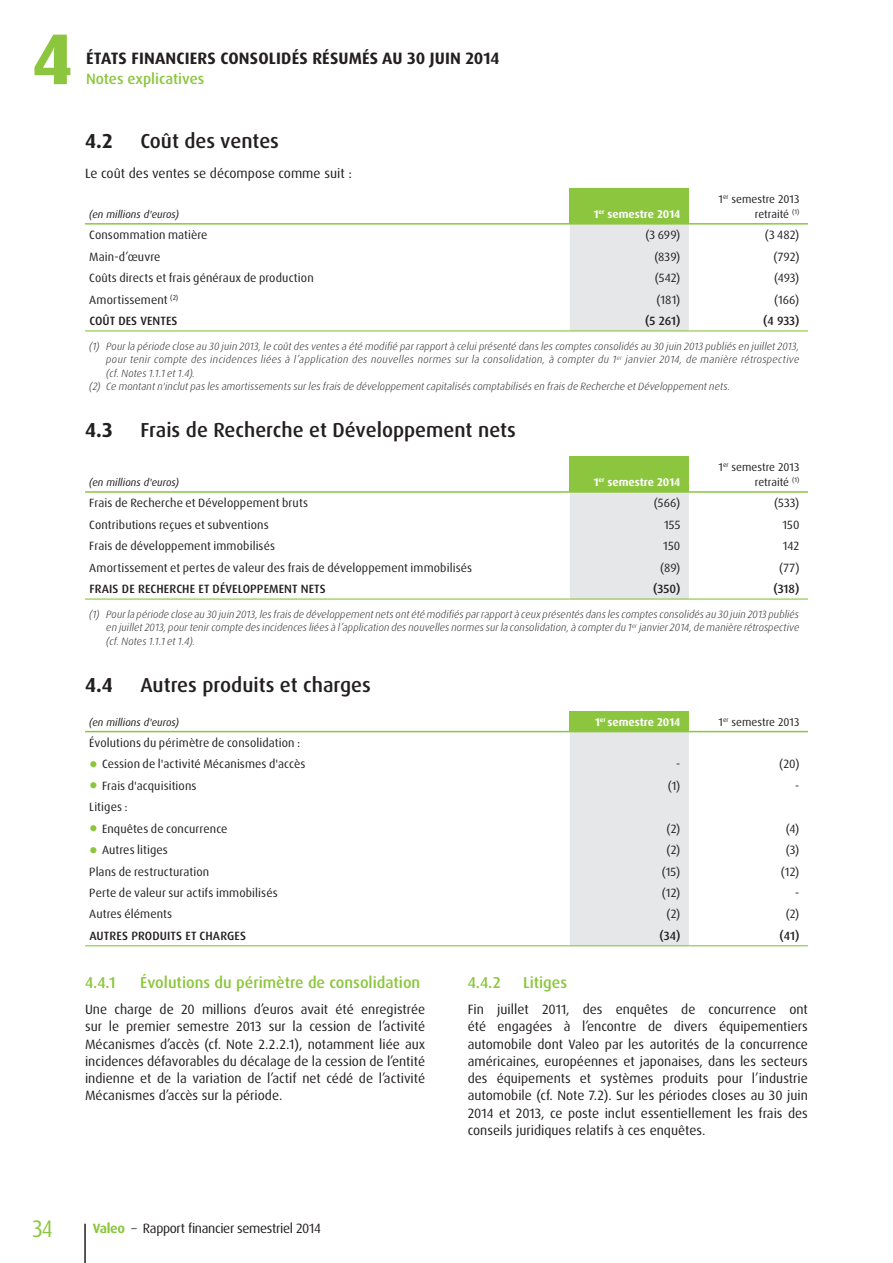
<style>
.page{position:relative;width:893px;height:1263px;background:#fff}
.page>*{position:absolute;margin:0;border:0;box-sizing:border-box;transform-origin:0 0}
.t1{font:800 72px "Dax OT";color:#8cc63e}
.t2{font:24px "Dax OT";color:#8cc63e;scale:.9 1}
.t3{font:500 20.25px "Dax OT";color:#231f20}
.t4{font:700 20.25px "Dax OT";color:#231f20}
.t5{font:700 16.5px "Dax OT";letter-spacing:.01em;color:#231f20}
.t6{font:500 15.75px "Dax OT";color:#8cc63e}
.t7{font:500 15px "Dax OT";color:#8cc63e}
.t8{font:13.5px/17.2px "Dax OT";color:#231f20;text-align:justify}
.t9{font:13.5px "Dax OT";letter-spacing:-.025em;color:#231f20}
.t10{font:12px/21.5px "Dax OT";letter-spacing:.01em;color:#231f20}
.t11{font:500 12px "Dax OT";letter-spacing:.01em;color:#231f20}
.t12{font:11.25px/15px "Dax OT";color:#231f20;text-align:right}
.t13{font:700 11.25px "Dax OT";color:#fff}
.t14{font:italic 300 10.5px/13.5px "Dax OT";letter-spacing:.015em;color:#231f20;text-align:justify}
.t15{font:italic 10.5px "Dax OT";color:#231f20}
.s1{font-weight:700;color:#8cc63e}
.s2{font-weight:500;color:#6c6d70}
</style>
<div class="page">
<hr style="left:84px;top:1224px;width:2px;height:39px;background:#231f20">
<svg style="left:85px;top:188px;width:723px;height:144px"></svg>
<div style="left:570px;top:188px;width:119px;height:36px;background:#8cc63e"></div>
<div style="left:570px;top:225px;width:119px;height:105px;background:#e6e7e9"></div>
<hr style="left:85px;top:330px;width:485px;height:1px;background:#8cc63e">
<hr style="left:570px;top:330px;width:119px;height:1px;background:#8cc63e">
<hr style="left:689px;top:330px;width:119px;height:1px;background:#8cc63e">
<hr style="left:85px;top:223px;width:485px;height:2px;background:#8cc63e">
<hr style="left:689px;top:223px;width:119px;height:2px;background:#8cc63e">
<hr style="left:570px;top:223px;width:119px;height:2px;background:#8cc63e">
<div style="left:570px;top:456px;width:119px;height:36px;background:#8cc63e"></div>
<div style="left:570px;top:493px;width:119px;height:105px;background:#e6e7e9"></div>
<hr style="left:85px;top:598px;width:485px;height:2px;background:#8cc63e">
<hr style="left:570px;top:598px;width:119px;height:2px;background:#8cc63e">
<hr style="left:689px;top:598px;width:119px;height:2px;background:#8cc63e">
<hr style="left:85px;top:491px;width:485px;height:2px;background:#8cc63e">
<hr style="left:689px;top:491px;width:119px;height:2px;background:#8cc63e">
<hr style="left:570px;top:491px;width:119px;height:2px;background:#8cc63e">
<svg style="left:85px;top:711px;width:723px;height:22px"></svg>
<div style="left:570px;top:711px;width:119px;height:21px;background:#8cc63e"></div>
<div style="left:570px;top:732px;width:119px;height:213px;background:#e6e7e9"></div>
<hr style="left:85px;top:945px;width:485px;height:1px;background:#8cc63e">
<hr style="left:570px;top:945px;width:119px;height:1px;background:#8cc63e">
<hr style="left:689px;top:945px;width:119px;height:1px;background:#8cc63e">
<hr style="left:85px;top:731px;width:485px;height:1px;background:#8cc63e">
<hr style="left:689px;top:731px;width:119px;height:1px;background:#8cc63e">
<h1 class="t1" style="left:32px;top:13px;width:42px">4</h1>
<h3 class="t5" style="left:86px;top:48px;width:415px">ÉTATS FINANCIERS CONSOLIDÉS RÉSUMÉS AU 30 JUIN 2014</h3>
<h3 class="t7" style="left:86px;top:69px;width:120px">Notes explicatives</h3>
<h3 class="t4" style="left:85px;top:128px;width:29px">4.2</h3>
<h3 class="t3" style="left:140px;top:128px;width:140px">Coût des ventes</h3>
<p class="t8" style="left:85px;top:165px;width:268px">Le coût des ventes se décompose comme suit :</p>
<p class="t15" style="left:89px;top:207px;width:91px">(en millions d'euros)</p>
<p class="t13" style="left:594px;top:207px;width:88px">1<sup>er</sup> semestre 2014</p>
<p class="t12" style="left:719px;top:192px;width:82px">1<sup>er</sup> semestre 2013 retraité <sup>(1)</sup></p>
<p class="t10" style="left:89px;top:224px;width:120px">Consommation matière</p>
<p class="t10" style="left:645px;top:224px;width:36px">(3 699)</p>
<p class="t10" style="left:765px;top:224px;width:36px">(3 482)</p>
<p class="t10" style="left:89px;top:246px;width:73px">Main-d’œuvre</p>
<p class="t10" style="left:654px;top:246px;width:27px">(839)</p>
<p class="t10" style="left:774px;top:246px;width:27px">(792)</p>
<p class="t10" style="left:89px;top:267px;width:226px">Coûts directs et frais généraux de production</p>
<p class="t10" style="left:655px;top:267px;width:27px">(542)</p>
<p class="t10" style="left:774px;top:267px;width:27px">(493)</p>
<p class="t10" style="left:89px;top:289px;width:91px">Amortissement <sup>(2)</sup></p>
<p class="t10" style="left:656px;top:289px;width:25px">(181)</p>
<p class="t10" style="left:774px;top:289px;width:27px">(166)</p>
<p class="t11" style="left:89px;top:313px;width:90px">COÛT DES VENTES</p>
<p class="t11" style="left:645px;top:313px;width:37px">(5 261)</p>
<p class="t11" style="left:763px;top:313px;width:38px">(4 933)</p>
<p class="t14" style="left:89px;top:339px;width:712px">(1) Pour la période close au 30 juin 2013, le coût des ventes a été modifié par rapport à celui présenté dans les comptes consolidés au 30 juin 2013 publiés en juillet 2013,</p>
<p class="t14" style="left:106px;top:353px;width:695px">pour tenir compte des incidences liées à l’application des nouvelles normes sur la consolidation, à compter du 1<sup>er</sup> janvier 2014, de manière rétrospective</p>
<p class="t14" style="left:106px;top:366px;width:90px">(cf. Notes 1.1.1 et 1.4).</p>
<p class="t14" style="left:89px;top:380px;width:642px">(2) Ce montant n'inclut pas les amortissements sur les frais de développement capitalisés comptabilisés en frais de Recherche et Développement nets.</p>
<h3 class="t4" style="left:85px;top:417px;width:29px">4.3</h3>
<h3 class="t3" style="left:140px;top:417px;width:377px">Frais de Recherche et Développement nets</h3>
<p class="t15" style="left:89px;top:476px;width:91px">(en millions d'euros)</p>
<p class="t13" style="left:594px;top:475px;width:88px">1<sup>er</sup> semestre 2014</p>
<p class="t12" style="left:719px;top:460px;width:82px">1<sup>er</sup> semestre 2013 retraité <sup>(1)</sup></p>
<p class="t10" style="left:89px;top:493px;width:220px">Frais de Recherche et Développement bruts</p>
<p class="t10" style="left:654px;top:493px;width:28px">(566)</p>
<p class="t10" style="left:774px;top:493px;width:27px">(533)</p>
<p class="t10" style="left:89px;top:514px;width:181px">Contributions reçues et subventions</p>
<p class="t10" style="left:664px;top:514px;width:18px">155</p>
<p class="t10" style="left:782px;top:514px;width:19px">150</p>
<p class="t10" style="left:89px;top:535px;width:187px">Frais de développement immobilisés</p>
<p class="t10" style="left:663px;top:535px;width:19px">150</p>
<p class="t10" style="left:783px;top:535px;width:18px">142</p>
<p class="t10" style="left:89px;top:557px;width:384px">Amortissement et pertes de valeur des frais de développement immobilisés</p>
<p class="t10" style="left:660px;top:557px;width:22px">(89)</p>
<p class="t10" style="left:779px;top:557px;width:22px">(77)</p>
<p class="t11" style="left:89px;top:581px;width:238px">FRAIS DE RECHERCHE ET DÉVELOPPEMENT NETS</p>
<p class="t11" style="left:653px;top:581px;width:29px">(350)</p>
<p class="t11" style="left:773px;top:581px;width:28px">(318)</p>
<p class="t14" style="left:106px;top:608px;width:695px;text-indent:-17px">(1) Pour la période close au 30 juin 2013, les frais de développement nets ont été modifiés par rapport à ceux présentés dans les comptes consolidés au 30 juin 2013 publiés en juillet 2013, pour tenir compte des incidences liées à l’application des nouvelles normes sur la consolidation, à compter du 1<sup>er</sup> janvier 2014, de manière rétrospective (cf. Notes 1.1.1 et 1.4).</p>
<h3 class="t4" style="left:85px;top:672px;width:29px">4.4</h3>
<h3 class="t3" style="left:140px;top:672px;width:232px">Autres produits et charges</h3>
<p class="t15" style="left:89px;top:715px;width:91px">(en millions d'euros)</p>
<p class="t13" style="left:595px;top:714px;width:87px">1<sup>er</sup> semestre 2014</p>
<p class="t12" style="left:719px;top:714px;width:82px">1<sup>er</sup> semestre 2013</p>
<p class="t10" style="left:102px;top:732px;width:205px;text-indent:-13px">Évolutions du périmètre de consolidation :<br>Cession de l'activité Mécanismes d'accès</p>
<p class="t10" style="left:676px;top:754px;width:6px">-</p>
<p class="t10" style="left:779px;top:754px;width:22px">(20)</p>
<p class="t10" style="left:102px;top:775px;width:96px">Frais d'acquisitions</p>
<p class="t10" style="left:668px;top:775px;width:14px">(1)</p>
<p class="t10" style="left:795px;top:775px;width:6px">-</p>
<p class="t10" style="left:102px;top:796px;width:127px;text-indent:-13px">Litiges :<br>Enquêtes de concurrence</p>
<p class="t10" style="left:667px;top:818px;width:15px">(2)</p>
<p class="t10" style="left:786px;top:818px;width:15px">(4)</p>
<p class="t10" style="left:102px;top:839px;width:67px">Autres litiges</p>
<p class="t10" style="left:667px;top:839px;width:15px">(2)</p>
<p class="t10" style="left:786px;top:839px;width:15px">(3)</p>
<p class="t10" style="left:89px;top:861px;width:122px">Plans de restructuration</p>
<p class="t10" style="left:662px;top:861px;width:20px">(15)</p>
<p class="t10" style="left:781px;top:861px;width:20px">(12)</p>
<p class="t10" style="left:89px;top:882px;width:190px">Perte de valeur sur actifs immobilisés</p>
<p class="t10" style="left:662px;top:882px;width:20px">(12)</p>
<p class="t10" style="left:795px;top:882px;width:6px">-</p>
<p class="t10" style="left:89px;top:904px;width:84px">Autres éléments</p>
<p class="t10" style="left:667px;top:904px;width:15px">(2)</p>
<p class="t10" style="left:786px;top:904px;width:15px">(2)</p>
<p class="t11" style="left:89px;top:928px;width:158px">AUTRES PRODUITS ET CHARGES</p>
<p class="t11" style="left:659px;top:928px;width:22px">(34)</p>
<p class="t11" style="left:779px;top:928px;width:21px">(41)</p>
<h3 class="t6" style="left:85px;top:973px;width:32px">4.4.1</h3>
<h3 class="t6" style="left:140px;top:973px;width:282px">Évolutions du périmètre de consolidation</h3>
<p class="t8" style="left:85px;top:1001px;width:342px">Une charge de 20 millions d’euros avait été enregistrée sur le premier semestre 2013 sur la cession de l’activité Mécanismes d’accès (cf. Note 2.2.2.1), notamment liée aux incidences défavorables du décalage de la cession de l’entité indienne et de la variation de l’actif net cédé de l’activité Mécanismes d’accès sur la période.</p>
<h3 class="t6" style="left:468px;top:973px;width:34px">4.4.2</h3>
<h3 class="t6" style="left:523px;top:973px;width:46px">Litiges</h3>
<p class="t8" style="left:468px;top:1001px;width:342px">Fin juillet 2011, des enquêtes de concurrence ont été engagées à l’encontre de divers équipementiers automobile dont Valeo par les autorités de la concurrence américaines, européennes et japonaises, dans les secteurs des équipements et systèmes produits pour l’industrie automobile (cf. Note 7.2). Sur les périodes closes au 30 juin 2014 et 2013, ce poste inclut essentiellement les frais des conseils juridiques relatifs à ces enquêtes.</p>
<h2 class="t2" style="left:32px;top:1213px;width:24px">34</h2>
<p class="t9" style="left:93px;top:1220px;width:229px"><span class="s1">Valeo</span> <span class="s2">–</span> Rapport financier semestriel 2014</p>
</div>
